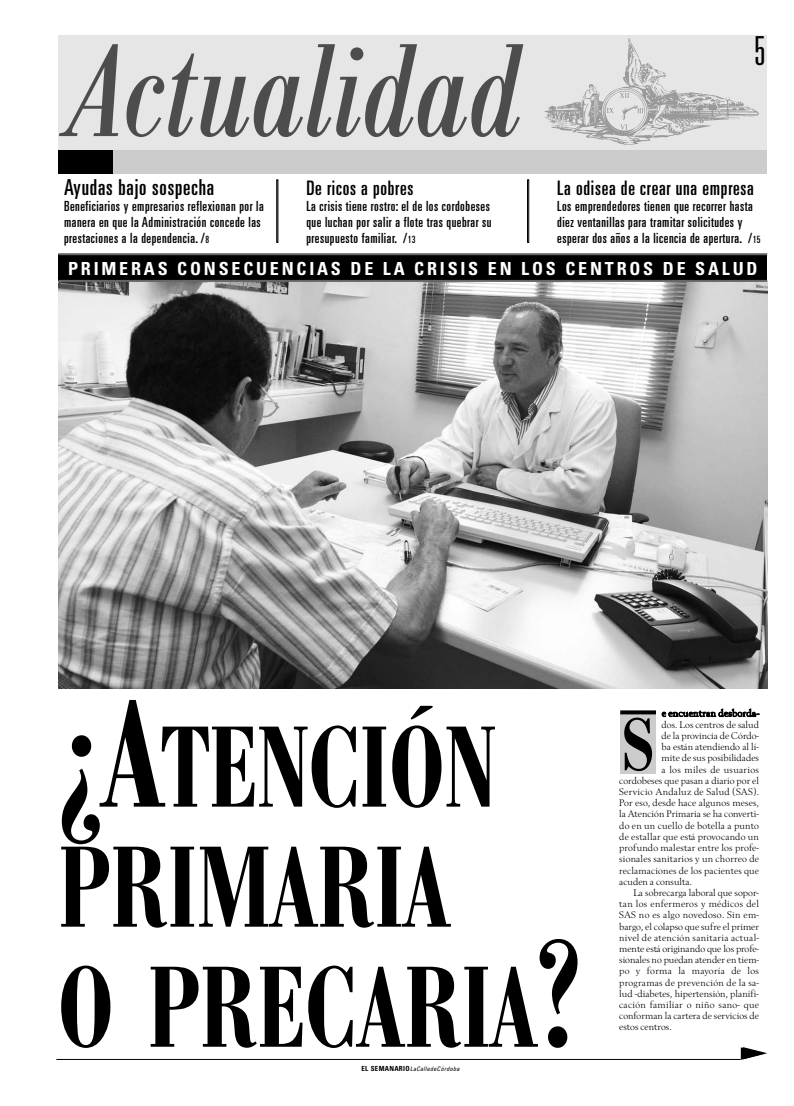
<style>
.page{position:relative;width:794px;height:1106px;background:#fff}
.page>*{position:absolute;margin:0;border:0;box-sizing:border-box;transform-origin:0 0}
.t1{font:italic condensed 137.8px "Bodoni Ant T";color:#4d4d4d}
.t2{font:600 condensed 120px/120px "Bodoni Ant T";letter-spacing:-.015em;color:#000;scale:.9 1}
.t3{font:600 condensed 78px "Bodoni Ant T";color:#000;scale:.96 1}
.t4{font:300 ultra-condensed 40px "Univers";color:#000}
.t5{font:ultra-condensed 22px "Univers";letter-spacing:.035em;color:#000}
.t6{font:ultra-condensed 20px "Univers";letter-spacing:.035em;color:#000}
.t7{font:700 condensed 18px "Univers";letter-spacing:.155em;color:#fff}
.t8{font:ultra-condensed 14px/16px "Univers";letter-spacing:.035em;color:#000}
.t9{font:10px "Berling T";letter-spacing:.005em;color:#000}
.t10{font:10px "Berling T";letter-spacing:.025em;color:#000}
.t11{font:italic condensed 6.2px "Univers";color:#000}
.s1{font-size:10px}
.s2{font-size:160px}
.s3{font-weight:700;font-style:normal;font-size:7px}
</style>
<div class="page">
<img style="left:58px;top:282px;width:709px;height:406px">
<div style="left:58px;top:36px;width:709px;height:114px;background:#e6e6e6"></div>
<div style="left:58px;top:150px;width:55px;height:23px;background:#000"></div>
<div style="left:113px;top:150px;width:654px;height:23px;background:#ccc"></div>
<div style="left:58px;top:255px;width:709px;height:26px;background:#000"></div>
<div style="left:620px;top:713px;width:36px;height:60px;background:#ccc"></div>
<svg style="left:620px;top:710px;width:36px;height:4px"></svg>
<img style="left:541px;top:35px;width:222px;height:110px">
<hr style="left:58px;top:253px;width:709px;height:2px;background:#666">
<hr style="left:58px;top:280px;width:709px;height:2px;background:#666">
<div style="left:277px;top:180px;width:1px;height:62px;border:1px solid #000"></div>
<div style="left:527px;top:180px;width:2px;height:62px;border:1px solid #000"></div>
<svg style="left:741px;top:1047px;width:26px;height:12px"></svg>
<hr style="left:56px;top:1059px;width:684px;height:1px;background:#000">
<h1 class="t1" style="left:68px;top:44px;width:454px">Actualidad</h1>
<h3 class="t5" style="left:64px;top:179px;width:152px">Ayudas bajo sospecha</h3>
<h3 class="t8" style="left:64px;top:199px;width:201px">Beneficiarios y empresarios reflexionan por la manera en que la Administración concede las prestaciones a la dependencia. /<span class="s1">8</span></h3>
<h3 class="t6" style="left:306px;top:180px;width:109px">De ricos a pobres</h3>
<h3 class="t8" style="left:306px;top:199px;width:187px">La crisis tiene rostro: el de los cordobeses que luchan por salir a flote tras quebrar su presupuesto familiar. /<span class="s1">13</span></h3>
<h3 class="t4" style="left:754px;top:36px;width:13px">5</h3>
<h3 class="t6" style="left:557px;top:180px;width:198px">La odisea de crear una empresa</h3>
<h3 class="t8" style="left:557px;top:199px;width:205px">Los emprendedores tienen que recorrer hasta diez ventanillas para tramitar solicitudes y esperar dos años a la licencia de apertura. /<span class="s1">15</span></h3>
<h3 class="t7" style="left:68px;top:262px;width:691px">PRIMERAS CONSECUENCIAS DE LA CRISIS EN LOS CENTROS DE SALUD</h3>
<h2 class="t2" style="left:57px;top:721px;width:584px"><span class="s2">¿A</span>TENCIÓN<br>PRIMARIA<br>O PRECARIA<span class="s2">?</span></h2>
<p class="t11" style="left:361px;top:1066px;width:101px"><span class="s3">E L S E M A N A R I O</span> LaCalledeCórdoba</p>
<p class="t10" style="left:662px;top:709px;width:99px">e encuentran desborda-</p>
<p class="t9" style="left:661px;top:720px;width:99px">dos. Los centros de salud</p>
<p class="t9" style="left:661px;top:731px;width:99px">de la provincia de Córdo-</p>
<p class="t9" style="left:661px;top:743px;width:99px">ba están atendiendo al lí-</p>
<p class="t9" style="left:661px;top:754px;width:99px">mite de sus posibilidades</p>
<p class="t10" style="left:661px;top:765px;width:99px">a los miles de usuarios</p>
<p class="t9" style="left:619px;top:776px;width:141px">cordobeses que pasan a diario por el</p>
<p class="t10" style="left:619px;top:787px;width:141px">Servicio Andaluz de Salud (SAS).</p>
<p class="t9" style="left:619px;top:799px;width:141px">Por eso, desde hace algunos meses,</p>
<p class="t9" style="left:619px;top:810px;width:141px">la Atención Primaria se ha converti-</p>
<p class="t9" style="left:619px;top:821px;width:141px">do en un cuello de botella a punto</p>
<p class="t9" style="left:619px;top:832px;width:141px">de estallar que está provocando un</p>
<p class="t9" style="left:619px;top:843px;width:141px">profundo malestar entre los profe-</p>
<p class="t9" style="left:619px;top:855px;width:141px">sionales sanitarios y un chorreo de</p>
<p class="t9" style="left:619px;top:866px;width:141px">reclamaciones de los pacientes que</p>
<p class="t9" style="left:619px;top:877px;width:74px">acuden a consulta.</p>
<p class="t9" style="left:633px;top:888px;width:127px">La sobrecarga laboral que sopor-</p>
<p class="t10" style="left:619px;top:899px;width:141px">tan los enfermeros y médicos del</p>
<p class="t10" style="left:619px;top:911px;width:141px">SAS no es algo novedoso. Sin em-</p>
<p class="t9" style="left:619px;top:922px;width:141px">bargo, el colapso que sufre el primer</p>
<p class="t10" style="left:619px;top:933px;width:141px">nivel de atención sanitaria actual-</p>
<p class="t9" style="left:619px;top:944px;width:141px">mente está originando que los profe-</p>
<p class="t9" style="left:619px;top:955px;width:141px">sionales no puedan atender en tiem-</p>
<p class="t10" style="left:619px;top:967px;width:141px">po y forma la mayoría de los</p>
<p class="t10" style="left:619px;top:978px;width:141px">programas de prevención de la sa-</p>
<p class="t9" style="left:619px;top:989px;width:141px">lud -diabetes, hipertensión, planifi-</p>
<p class="t10" style="left:619px;top:1000px;width:141px">cación familiar o niño sano- que</p>
<p class="t9" style="left:619px;top:1011px;width:141px">conforman la cartera de servicios de</p>
<p class="t9" style="left:619px;top:1023px;width:54px">estos centros.</p>
<h3 class="t3" style="left:621px;top:718px;width:36px">S</h3>
</div>
